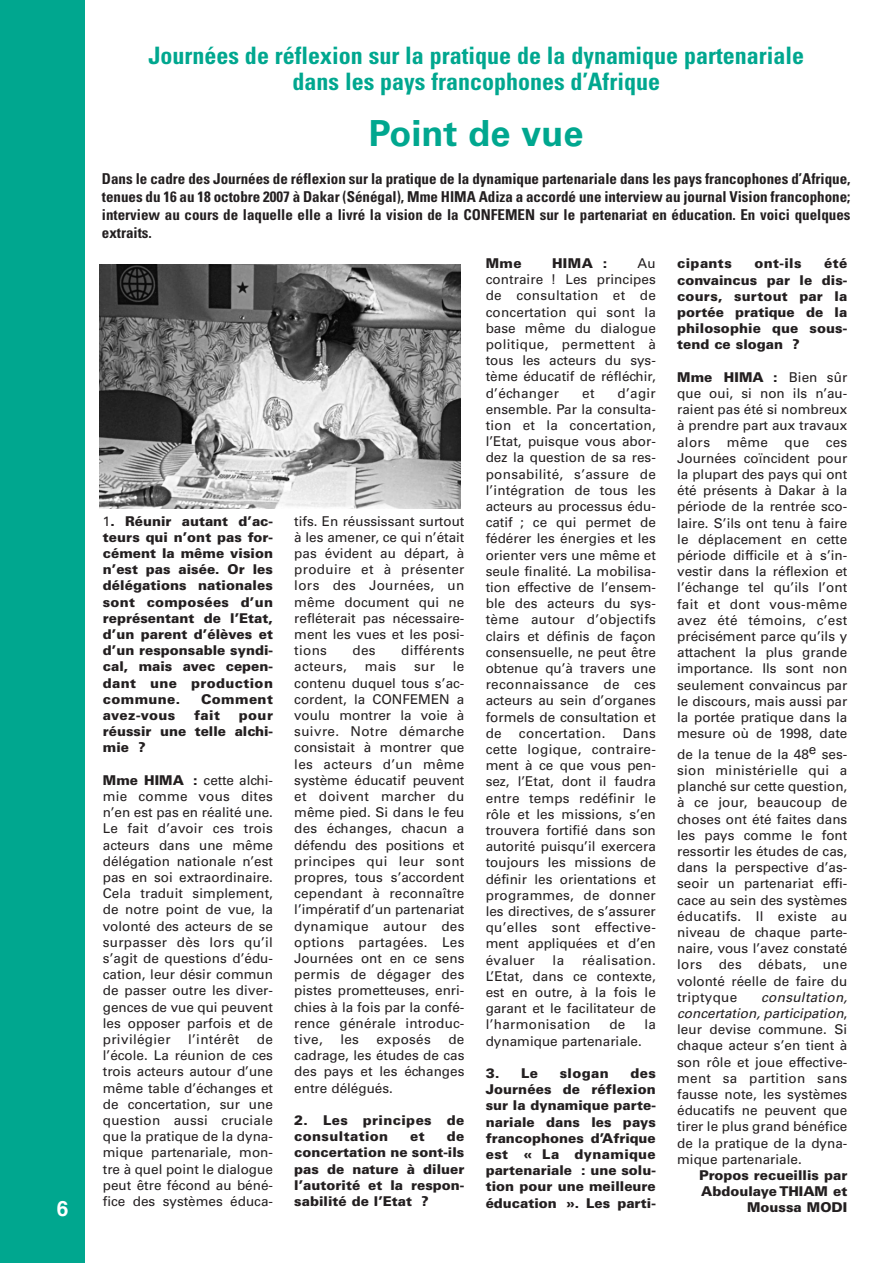
<style>
.page{position:relative;width:893px;height:1263px;background:#fff}
.page>*{position:absolute;margin:0;border:0;box-sizing:border-box;transform-origin:0 0}
.t1{font:700 36px "Univers";color:#00a78f}
.t2{font:700 condensed 24px/25.5px "Univers";color:#00a78f;text-align:center}
.t3{font:700 21px "Helvetica";color:#fff}
.t4{font:700 condensed 15px/18px "Univers";color:#231f20;text-align:justify}
.t5{font:13.5px/16.2px "Univers";color:#231f20;text-align:justify}
.t6{font:900 13.5px/16.2px "Univers";color:#231f20;text-align:justify}
.t7{font:13.5px "Univers";letter-spacing:.02em;color:#231f20}
.t8{font:900 13.5px/16.2px "Univers";letter-spacing:.025em;color:#231f20}
.s1{font-weight:400}
.s2{font-weight:900}
.s3{font-style:italic}
</style>
<div class="page">
<div style="left:0;top:0;width:85px;height:1263px;background:#00a78f"></div>
<img style="left:99px;top:265px;width:361px;height:243px">
<h3 class="t3" style="left:57px;top:1200px;width:13px">6</h3>
<h2 class="t2" style="left:148px;top:45px;width:657px">Journées de réflexion sur la pratique de la dynamique partenariale dans les pays francophones d’Afrique</h2>
<h1 class="t1" style="left:369px;top:120px;width:216px">Point de vue</h1>
<p class="t4" style="left:102px;top:171px;width:750px">Dans le cadre des Journées de réflexion sur la pratique de la dynamique partenariale dans les pays francophones d’Afrique, tenues du 16 au 18 octobre 2007 à Dakar (Sénégal), Mme HIMA Adiza a accordé une interview au journal Vision francophone; interview au cours de laquelle elle a livré la vision de la CONFEMEN sur le partenariat en éducation. En voici quelques extraits.</p>
<p class="t6" style="left:103px;top:514px;width:172px"><span class="s1">1</span>. Réunir autant d’ac&shy;teurs qui n’ont pas for&shy;cément la même vision n’est pas aisée. Or les délégations nationales sont composées d’un représentant de l’Etat, d’un parent d’élèves et d’un responsable syndi&shy;cal, mais avec cepen&shy;dant une production commune.</p>
<p class="t8" style="left:201px;top:692px;width:73px">Comment</p>
<p class="t6" style="left:103px;top:708px;width:74px">avez-vous</p>
<p class="t6" style="left:194px;top:708px;width:27px">fait</p>
<p class="t6" style="left:103px;top:708px;width:172px;text-indent:136px">pour réussir une telle alchi&shy;mie ?</p>
<p class="t5" style="left:103px;top:773px;width:172px"><span class="s2">Mme HIMA :</span> cette alchi&shy;mie comme vous dites n’en est pas en réalité une.<br>Le fait d’avoir ces trois acteurs dans une même délégation nationale n’est pas en soi extraordinaire.<br>Cela traduit simplement, de notre point de vue, la volonté des acteurs de se surpasser dès lors qu’il s’agit de questions d’édu&shy;cation, leur désir commun de passer outre les diver&shy;gences de vue qui peuvent les opposer parfois et de privilégier</p>
<p class="t7" style="left:188px;top:1034px;width:53px">l’intérêt</p>
<p class="t5" style="left:103px;top:1032px;width:172px;text-indent:154px">de l’école. La réunion de ces trois acteurs autour d’une même table d’échanges et de concertation, sur une question aussi cruciale que la pratique de la dyna&shy;mique partenariale, mon&shy;tre à quel point le dialogue peut être fécond au béné&shy;fice des systèmes éduca-</p>
<p class="t5" style="left:294px;top:514px;width:172px">tifs. En réussissant surtout à les amener, ce qui n’était pas évident au départ, à produire et à présenter lors des Journées, un même document qui ne refléterait pas nécessaire&shy;ment les vues et les posi&shy;tions</p>
<p class="t5" style="left:352px;top:643px;width:25px">des</p>
<p class="t7" style="left:401px;top:645px;width:65px">différents</p>
<p class="t5" style="left:294px;top:660px;width:172px;text-indent:159px">le contenu duquel tous s’ac&shy;cordent, la CONFEMEN a voulu montrer la voie à suivre. Notre démarche consistait à montrer que les acteurs d’un même système éducatif peuvent et doivent marcher du même pied. Si dans le feu des échanges, chacun a défendu des positions et principes qui leur sont propres, tous s’accordent cependant à reconnaître l’impératif d’un partenariat dynamique autour des options partagées. Les Journées ont en ce sens permis de dégager des pistes prometteuses, enri&shy;chies à la fois par la confé&shy;rence générale introduc&shy;tive,</p>
<p class="t7" style="left:294px;top:662px;width:54px">acteurs,</p>
<p class="t5" style="left:365px;top:660px;width:33px">mais</p>
<p class="t5" style="left:414px;top:660px;width:22px">sur</p>
<p class="t5" style="left:340px;top:1032px;width:20px">les</p>
<p class="t7" style="left:376px;top:1034px;width:56px">exposés</p>
<p class="t5" style="left:294px;top:1032px;width:172px;text-indent:154px">de cadrage, les études de cas des pays et les échanges entre délégués.</p>
<p class="t8" style="left:294px;top:1113px;width:172px">2. Les principes de consultation</p>
<p class="t6" style="left:294px;top:1129px;width:172px;text-indent:152px">de concertation ne sont-ils pas de nature à diluer l’autorité et la respon&shy;sabilité de l’Etat ?</p>
<p class="t6" style="left:410px;top:1129px;width:16px">et</p>
<p class="t6" style="left:485px;top:256px;width:37px">Mme</p>
<p class="t6" style="left:552px;top:256px;width:57px">HIMA :</p>
<p class="t5" style="left:485px;top:256px;width:172px;text-indent:152px">Au contraire ! Les principes de consultation et de concertation qui sont la base même du dialogue politique, permettent à tous les acteurs du sys&shy;tème éducatif de réfléchir, d’échanger</p>
<p class="t5" style="left:485px;top:386px;width:172px;text-indent:132px">d’agir ensemble. Par la consulta&shy;tion et la concertation, l’Etat, puisque vous abor&shy;dez la question de sa res&shy;ponsabilité, s’assure de l’intégration de tous les acteurs au processus édu&shy;catif ; ce qui permet de fédérer les énergies et les orienter vers une même et seule finalité. La mobilisa&shy;tion effective de l’ensem&shy;ble des acteurs du sys&shy;tème autour d’objectifs clairs et définis de façon consensuelle, ne peut être obtenue qu’à travers une reconnaissance de ces acteurs au sein d’organes formels de consultation et de</p>
<p class="t5" style="left:582px;top:386px;width:14px">et</p>
<p class="t5" style="left:485px;top:726px;width:172px;text-indent:137px">Dans cette logique, contraire&shy;ment à ce que vous pen&shy;sez, l’Etat, dont il faudra entre temps redéfinir le rôle et les missions, s’en trouvera fortifié dans son autorité puisqu’il exercera toujours les missions de définir les orientations et programmes, de donner les directives, de s’assurer qu’elles sont effective&shy;ment appliquées et d’en évaluer</p>
<p class="t7" style="left:519px;top:728px;width:88px">concertation.</p>
<p class="t5" style="left:485px;top:953px;width:172px;text-indent:96px">réalisation.<br>L’Etat, dans ce contexte, est en outre, à la fois le garant et le facilitateur de l’harmonisation</p>
<p class="t5" style="left:552px;top:953px;width:13px">la</p>
<p class="t5" style="left:609px;top:1018px;width:18px">de</p>
<p class="t5" style="left:644px;top:1018px;width:13px">la</p>
<p class="t5" style="left:485px;top:1034px;width:158px">dynamique partenariale.</p>
<p class="t6" style="left:485px;top:1066px;width:54px">3. Le</p>
<p class="t6" style="left:559px;top:1066px;width:51px">slogan</p>
<p class="t6" style="left:485px;top:1066px;width:172px;text-indent:145px">des Journées de réflexion sur la dynamique parte&shy;nariale dans les pays francophones d’Afrique est « La dynamique partenariale : une solu&shy;tion pour une meilleure éducation ». Les parti-</p>
<p class="t6" style="left:677px;top:257px;width:172px;text-indent:147px">été convaincus par le dis&shy;cours, surtout par la portée pratique de la philosophie que sous&shy;tend ce slogan ?</p>
<p class="t5" style="left:677px;top:370px;width:172px"><span class="s2">Mme HIMA :</span> Bien sûr que oui, si non ils n’au&shy;raient pas été si nombreux à prendre part aux travaux alors même que ces Journées coïncident pour la plupart des pays qui ont été présents à Dakar à la période de la rentrée sco&shy;laire. S’ils ont tenu à faire le déplacement en cette période difficile et à s’in&shy;vestir dans la réflexion et l’échange tel qu’ils l’ont fait et dont vous-même avez été témoins, c’est précisément parce qu’ils y attachent la plus grande importance. Ils sont non seulement convaincus par le discours, mais aussi par la portée pratique dans la mesure où de 1998, date</p>
<p class="t5" style="left:677px;top:747px;width:172px">de la tenue de la 48e ses&shy;sion ministérielle qui a planché sur cette question, à ce jour, beaucoup de choses ont été faites dans les pays comme le font ressortir les études de cas, dans la perspective d’as&shy;seoir un partenariat effi&shy;cace au sein des systèmes éducatifs. Il existe au niveau de chaque parte&shy;naire, vous l’avez constaté lors des débats, une volonté réelle de faire du triptyque</p>
<p class="t8" style="left:677px;top:257px;width:56px">cipants</p>
<p class="t6" style="left:754px;top:257px;width:49px">ont-ils</p>
<p class="t5" style="left:677px;top:990px;width:174px;text-align:left;text-indent:84px"><span class="s3">consultation, concertation, participation</span>, leur devise commune. Si chaque acteur s’en tient à son rôle et joue effective&shy;ment sa partition sans fausse note, les systèmes éducatifs ne peuvent que tirer le plus grand bénéfice de la pratique de la dyna&shy;mique partenariale.</p>
<p class="t6" style="left:699px;top:1168px;width:150px;text-align:right">Propos recueillis par<br>Abdoulaye THIAM et<br>Moussa MODI</p>
</div>
